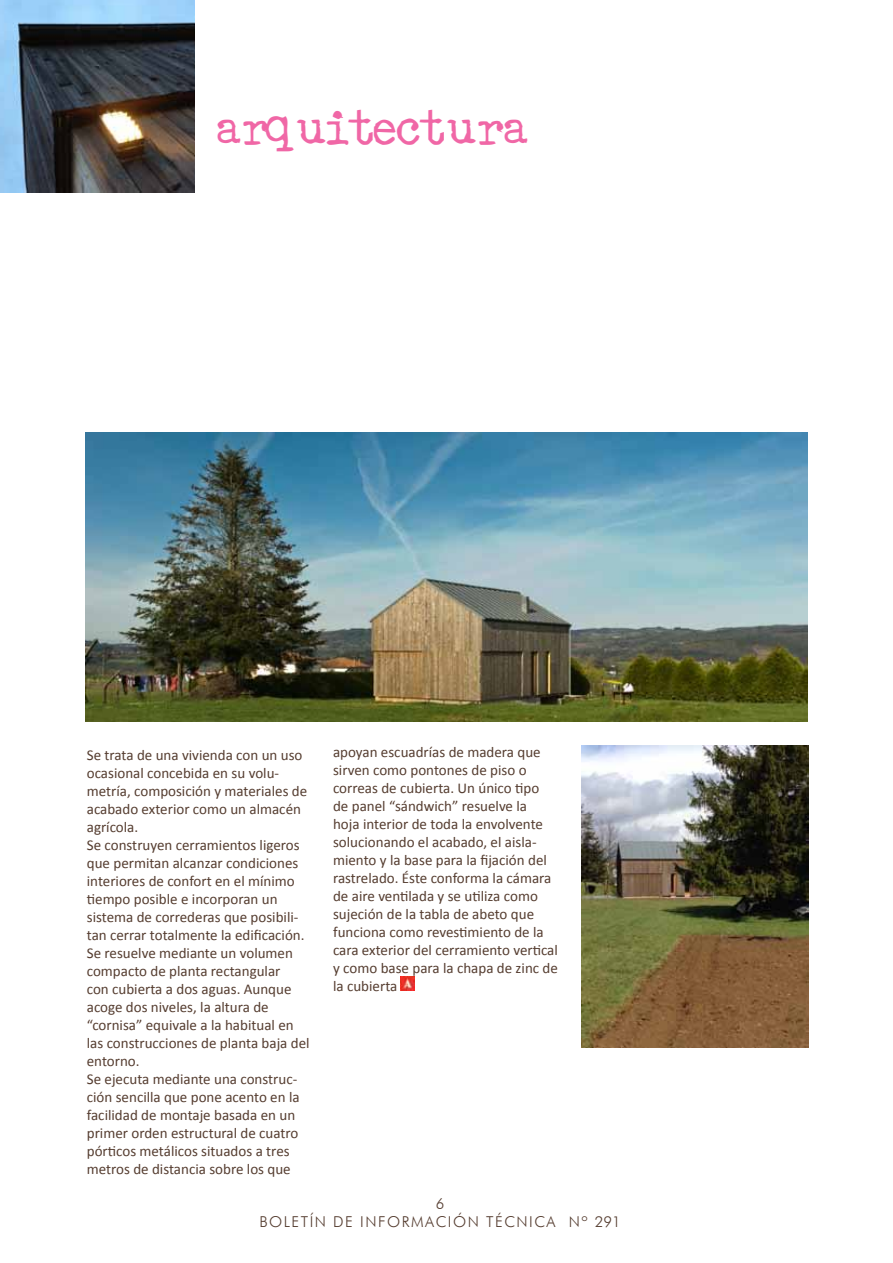
<style>
.page{position:relative;width:893px;height:1263px;background:#fff}
.page>*{position:absolute;margin:0;border:0;box-sizing:border-box;transform-origin:0 0}
.t1{font:37.5px "Acoustic Bass";color:#f067a6}
.t2{font:15px/18px "Calibri";color:#553d30}
.t3{font:300 15px/18px "Futura BT";letter-spacing:.1em;color:#553d30;text-align:center}
</style>
<div class="page">
<img style="left:0;top:0;width:194px;height:192px">
<img style="left:401px;top:977px;width:14px;height:14px">
<img style="left:85px;top:432px;width:723px;height:289px">
<img style="left:581px;top:745px;width:227px;height:303px">
<h1 class="t1" style="left:214px;top:106px;width:313px">ARQUITECTURA</h1>
<p class="t2" style="left:87px;top:745px;width:224px">Se trata de una vivienda con un uso ocasional concebida en su volu&shy;metría, composición y materiales de acabado exterior como un almacén agrícola.<br>Se construyen cerramientos ligeros que permitan alcanzar condiciones interiores de confort en el mínimo tiempo posible e incorporan un sistema de correderas que posibili&shy;tan cerrar totalmente la edificación.<br>Se resuelve mediante un volumen compacto de planta rectangular<br>con cubierta a dos aguas. Aunque acoge dos niveles, la altura de “cornisa” equivale a la habitual en las construcciones de planta baja del entorno.<br>Se ejecuta mediante una construc&shy;ción sencilla que pone acento en la facilidad de montaje basada en un primer orden estructural de cuatro pórticos metálicos situados a tres metros de distancia sobre los que</p>
<p class="t2" style="left:333px;top:742px;width:226px">apoyan escuadrías de madera que sirven como pontones de piso o correas de cubierta. Un único tipo de panel “sándwich” resuelve la<br>hoja interior de toda la envolvente solucionando el acabado, el aisla&shy;miento y la base para la fijación del rastrelado. Éste conforma la cámara de aire ventilada y se utiliza como sujeción de la tabla de abeto que funciona como revestimiento de la cara exterior del cerramiento vertical y como base para la chapa de zinc de la cubierta</p>
<p class="t3" style="left:259px;top:1195px;width:363px">6<br>BOLETÍN DE INFORMACIÓN TÉCNICA Nº 291</p>
</div>
